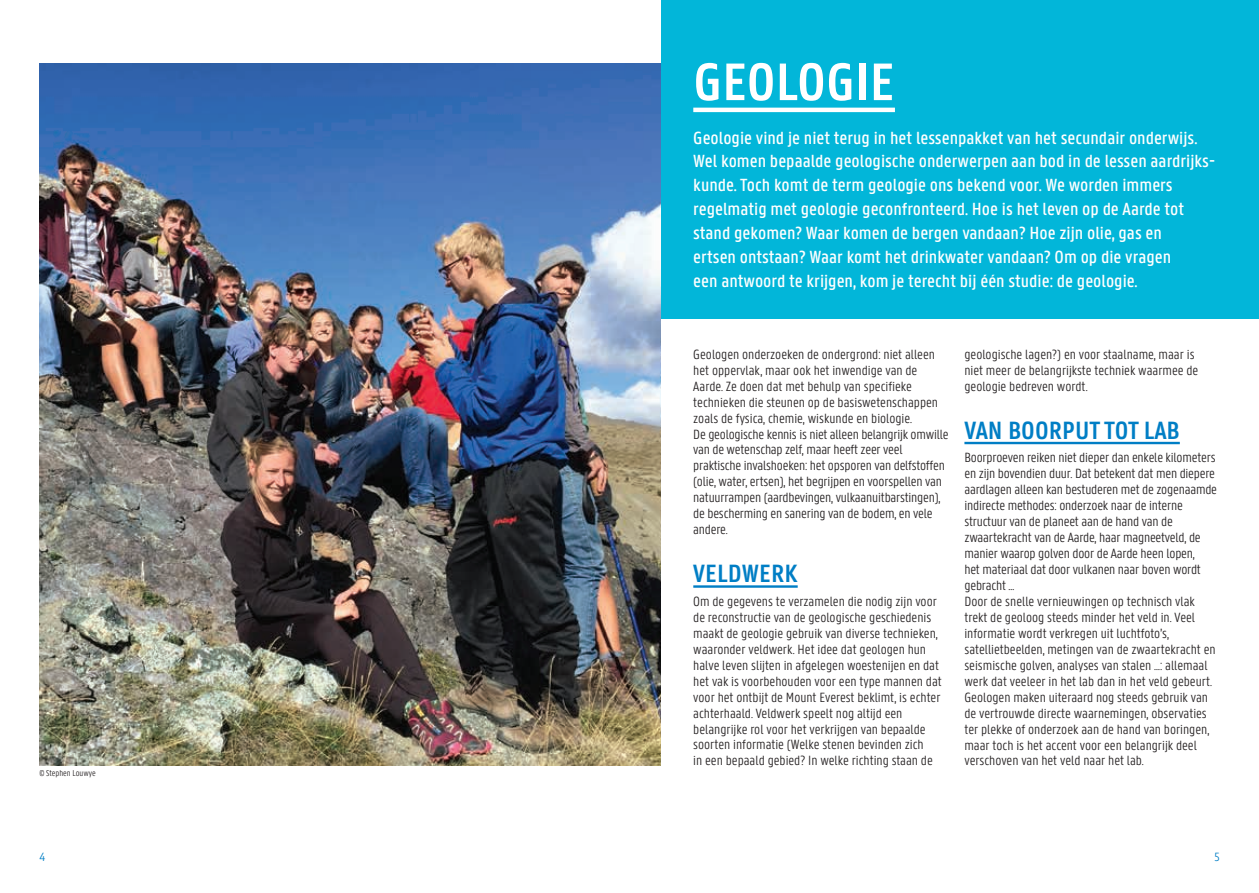
<style>
.page{position:relative;width:1259px;height:893px;background:#fff}
.page>*{position:absolute;margin:0;border:0;box-sizing:border-box;transform-origin:0 0}
.t1{font:600 56.25px "Panno Text";color:#fff}
.t2{font:600 26.7px "Panno Text";color:#007ec5}
.t3{font:500 18.75px/24px "Panno Text";color:#fff}
.t4{font:300 14.25px/15.9px "Panno Text";letter-spacing:-.005em;color:#231f20}
.t5{font:300 12.75px "Panno Text";color:#007ec5}
.t6{font:300 9px "Panno Text";color:#231f20}
</style>
<div class="page">
<img style="left:39px;top:64px;width:622px;height:701px">
<div style="left:661px;top:0;width:598px;height:319px;background:#02b6d9"></div>
<hr style="left:693px;top:108px;width:202px;height:4px;background:#fff">
<hr style="left:693px;top:585px;width:104px;height:3px;background:#007ec5">
<hr style="left:964px;top:442px;width:215px;height:2px;background:#007ec5">
<h1 class="t1" style="left:693px;top:50px;width:203px">GEOLOGIE</h1>
<p class="t3" style="left:693px;top:126px;width:523px">Geologie vind je niet terug in het lessenpakket van het secundair onderwijs.<br>Wel komen bepaalde geologische onderwerpen aan bod in de lessen aardrijks&shy;kunde. Toch komt de term geologie ons bekend voor. We worden immers regelmatig met geologie geconfronteerd. Hoe is het leven op de Aarde tot stand gekomen? Waar komen de bergen vandaan? Hoe zijn olie, gas en<br>ertsen ontstaan? Waar komt het drinkwater vandaan? Om op die vragen<br>een antwoord te krijgen, kom je terecht bij één studie: de geologie.</p>
<p class="t6" style="left:39px;top:769px;width:58px">© Stephen Louwye</p>
<p class="t4" style="left:693px;top:347px;width:257px">Geologen onderzoeken de ondergrond: niet alleen het oppervlak, maar ook het inwendige van de Aarde. Ze doen dat met behulp van specifieke technieken die steunen op de basiswetenschappen zoals de fysica, chemie, wiskunde en biologie.<br>De geologische kennis is niet alleen belangrijk omwille van de wetenschap zelf, maar heeft zeer veel praktische invalshoeken: het opsporen van delfstoffen (olie, water, ertsen), het begrijpen en voorspellen van natuurrampen (aardbevingen, vulkaanuitbarstingen), de bescherming en sanering van de bodem, en vele andere.</p>
<h2 class="t2" style="left:693px;top:558px;width:106px">VELDWERK</h2>
<p class="t4" style="left:693px;top:594px;width:250px">Om de gegevens te verzamelen die nodig zijn voor de reconstructie van de geologische geschiedenis maakt de geologie gebruik van diverse technieken, waaronder veldwerk. Het idee dat geologen hun halve leven slijten in afgelegen woestenijen en dat het vak is voorbehouden voor een type mannen dat voor het ontbijt de Mount Everest beklimt, is echter achterhaald. Veldwerk speelt nog altijd een belangrijke rol voor het verkrijgen van bepaalde soorten informatie (Welke stenen bevinden zich<br>in een bepaald gebied? In welke richting staan de</p>
<p class="t4" style="left:964px;top:347px;width:235px">geologische lagen?) en voor staalname, maar is niet meer de belangrijkste techniek waarmee de geologie bedreven wordt.</p>
<h2 class="t2" style="left:964px;top:415px;width:217px">VAN BOORPUT TOT LAB</h2>
<p class="t4" style="left:964px;top:450px;width:254px">Boorproeven reiken niet dieper dan enkele kilometers en zijn bovendien duur. Dat betekent dat men diepere aardlagen alleen kan bestuderen met de zogenaamde indirecte methodes: onderzoek naar de interne structuur van de planeet aan de hand van de zwaartekracht van de Aarde, haar magneetveld, de manier waarop golven door de Aarde heen lopen,<br>het materiaal dat door vulkanen naar boven wordt gebracht …<br>Door de snelle vernieuwingen op technisch vlak trekt de geoloog steeds minder het veld in. Veel informatie wordt verkregen uit luchtfoto’s, satellietbeelden, metingen van de zwaartekracht en seismische golven, analyses van stalen …: allemaal werk dat veeleer in het lab dan in het veld gebeurt.<br>Geologen maken uiteraard nog steeds gebruik van de vertrouwde directe waarnemingen, observaties ter plekke of onderzoek aan de hand van boringen, maar toch is het accent voor een belangrijk deel verschoven van het veld naar het lab.</p>
<p class="t5" style="left:39px;top:850px;width:7px">4</p>
<p class="t5" style="left:1214px;top:850px;width:7px">5</p>
</div>
